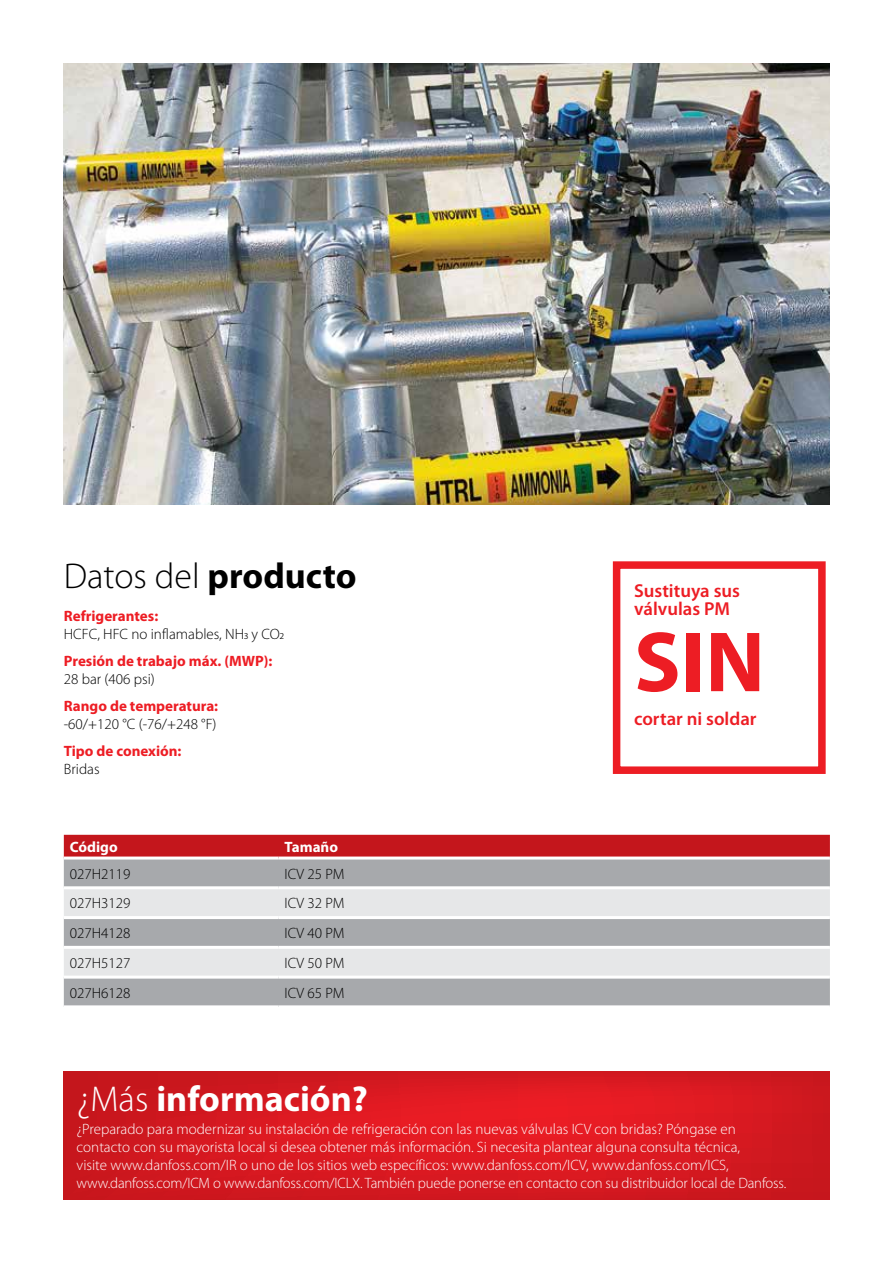
<style>
.page{position:relative;width:881px;height:1263px;background:#fff}
.page>*{position:absolute;margin:0;border:0;box-sizing:border-box;transform-origin:0 0}
.t1{font:700 86.25px "Myriad Pro";color:#ed1d24}
.t2{font:300 36px "Myriad Pro";color:#000}
.t3{font:700 36px "Myriad Pro";color:#fff}
.t4{font:600 18.75px/18.8px "Myriad Pro";color:#ed1d24}
.t5{font:300 15px/18px "Myriad Pro";color:#fff}
.t6{font:300 15px "Myriad Pro";color:#000}
.t7{font:700 15px "Myriad Pro";color:#ed1d24}
.t8{font:700 15px "Myriad Pro";color:#fff}
.s1{font-weight:700}
.s2{font-weight:300}
</style>
<div class="page">
<svg style="left:64px;top:1071px;width:765px;height:128px;background:#d61820"></svg>
<img style="left:64px;top:64px;width:765px;height:441px">
<div style="left:64px;top:835px;width:765px;height:21px;background:#c4161c"></div>
<div style="left:64px;top:859px;width:765px;height:146px;background:#a7a9ac"></div>
<svg style="left:64px;top:889px;width:765px;height:86px;background:#d1d2d4"></svg>
<hr style="left:64px;top:886px;width:214px;height:3px;background:#fff">
<hr style="left:278px;top:886px;width:551px;height:3px;background:#fff">
<hr style="left:64px;top:916px;width:214px;height:3px;background:#fff">
<hr style="left:278px;top:916px;width:551px;height:3px;background:#fff">
<hr style="left:64px;top:946px;width:214px;height:3px;background:#fff">
<hr style="left:278px;top:946px;width:551px;height:3px;background:#fff">
<hr style="left:64px;top:975px;width:214px;height:3px;background:#fff">
<hr style="left:278px;top:975px;width:551px;height:3px;background:#fff">
<div style="left:612px;top:561px;width:213px;height:213px;border:8px solid #ed1d24"></div>
<h2 class="t2" style="left:64px;top:556px;width:294px">Datos del <span class="s1">producto</span></h2>
<p class="t7" style="left:64px;top:606px;width:96px">Refrigerantes:</p>
<p class="t6" style="left:64px;top:625px;width:222px">HCFC, HFC no inflamables, NH3 y CO2</p>
<p class="t7" style="left:64px;top:651px;width:210px">Presión de trabajo máx. (MWP):</p>
<p class="t6" style="left:64px;top:670px;width:92px">28 bar (406 psi)</p>
<p class="t7" style="left:64px;top:696px;width:156px">Rango de temperatura:</p>
<p class="t6" style="left:64px;top:715px;width:154px">-60/+120 °C (-76/+248 °F)</p>
<p class="t7" style="left:64px;top:741px;width:119px">Tipo de conexión:</p>
<p class="t6" style="left:64px;top:760px;width:37px">Bridas</p>
<p class="t8" style="left:70px;top:837px;width:49px">Código</p>
<p class="t8" style="left:284px;top:837px;width:55px">Tamaño</p>
<p class="t6" style="left:70px;top:865px;width:62px">027H2119</p>
<p class="t6" style="left:284px;top:865px;width:61px">ICV 25 PM</p>
<p class="t6" style="left:70px;top:895px;width:62px">027H3129</p>
<p class="t6" style="left:284px;top:895px;width:61px">ICV 32 PM</p>
<p class="t6" style="left:70px;top:925px;width:62px">027H4128</p>
<p class="t6" style="left:284px;top:925px;width:61px">ICV 40 PM</p>
<p class="t6" style="left:70px;top:954px;width:62px">027H5127</p>
<p class="t6" style="left:284px;top:954px;width:61px">ICV 50 PM</p>
<p class="t6" style="left:70px;top:984px;width:62px">027H6128</p>
<p class="t6" style="left:284px;top:984px;width:61px">ICV 65 PM</p>
<p class="t4" style="left:634px;top:581px;width:107px">Sustituya sus válvulas PM</p>
<h1 class="t1" style="left:634px;top:606px;width:132px">SIN</h1>
<p class="t4" style="left:634px;top:709px;width:124px">cortar ni soldar</p>
<h2 class="t3" style="left:77px;top:1076px;width:292px"><span class="s2">¿Más</span> información?</h2>
<p class="t5" style="left:77px;top:1120px;width:710px">¿Preparado para modernizar su instalación de refrigeración con las nuevas válvulas ICV con bridas? Póngase en contacto con su mayorista local si desea obtener más información. Si necesita plantear alguna consulta técnica,<br>visite www.danfoss.com/IR o uno de los sitios web específicos: www.danfoss.com/ICV, www.danfoss.com/ICS, www.danfoss.com/ICM o www.danfoss.com/ICLX. También puede ponerse en contacto con su distribuidor local de Danfoss.</p>
</div>
